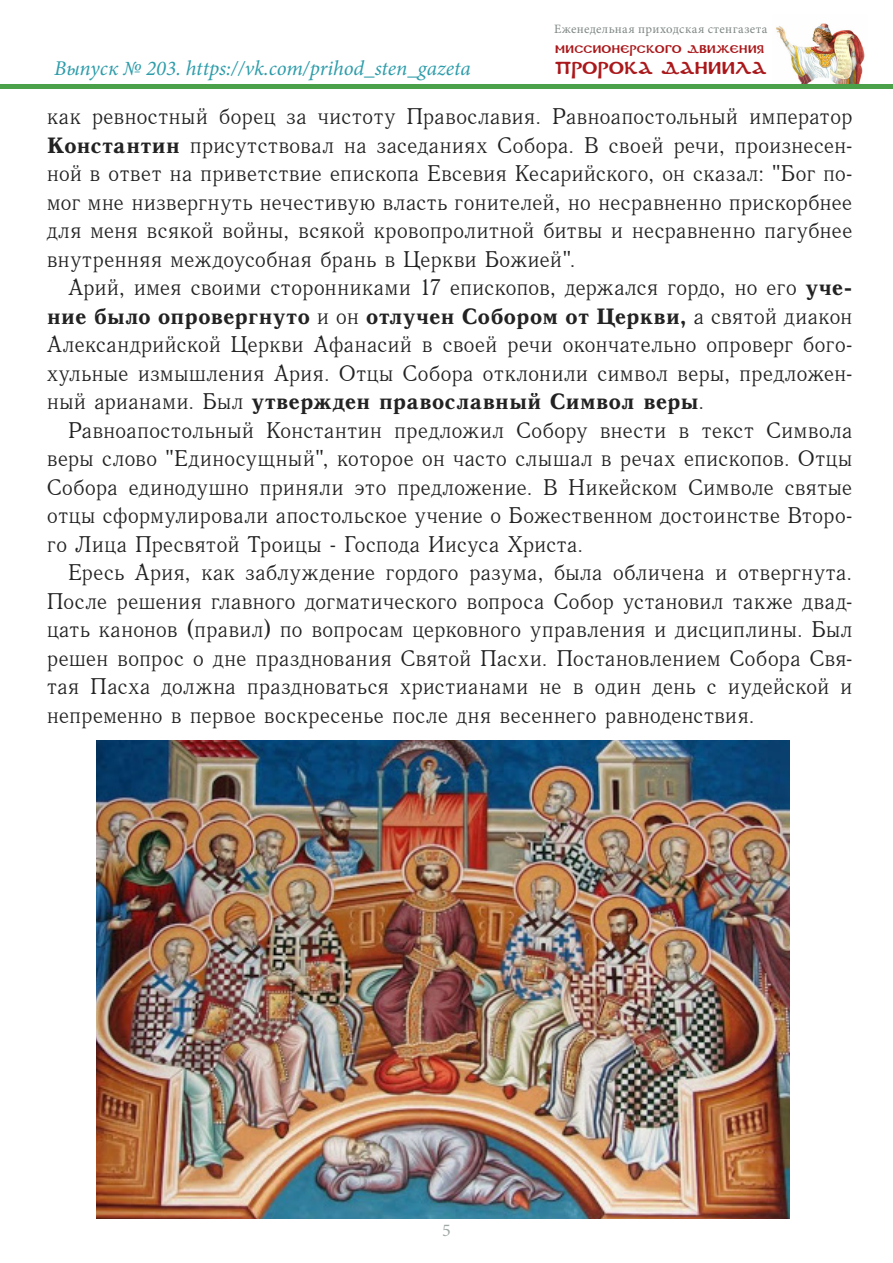
<style>
.page{position:relative;width:893px;height:1263px;background:#fff}
.page>*{position:absolute;margin:0;border:0;box-sizing:border-box;transform-origin:0 0}
._2__Основной_текст{font:22.5px/28.5px "Antiqua";letter-spacing:-.005em;color:#222;text-align:justify}
.t1{font:italic 21px "Minion Pro";letter-spacing:-.005em;color:#2e9daa}
.t2{font:18px "Minion Pro";color:#9fa9a4}
.t3{font:17.1px "DS Coptic";letter-spacing:.01em;color:#aa181b}
.t4{font:12.75px "Minion Pro";letter-spacing:.03em;color:#7f8885}
.t5{font:10.95px "DS Coptic";letter-spacing:.025em;color:#aa181b}
.s1{font-weight:700}
</style>
<div class="page">
<img style="left:776px;top:23px;width:89px;height:61px">
<div style="left:0;top:84px;width:893px;height:5px;background:#4aa14a"></div>
<img style="left:97px;top:741px;width:692px;height:477px">
<p class="t1" style="left:54px;top:54px;width:418px">Выпуск № 203. https://vk.com/prihod_sten_gazeta</p>
<p class="t4" style="left:554px;top:21px;width:215px">Еженедельная приходская стенгазета</p>
<p class="t5" style="left:555px;top:42px;width:210px">Миссионерского движения</p>
<p class="t3" style="left:555px;top:57px;width:213px">ПРОРОКА ДАНИИЛА</p>
<p class="_2__Основной_текст" style="left:47px;top:103px;width:807px">как ревностный борец за чистоту Православия. Равноапостольный император <span class="s1">Константин</span> присутствовал на заседаниях Собора. В своей речи, произнесен&shy;ной в ответ на приветствие епископа Евсевия Кесарийского, он сказал: "Бог по&shy;мог мне низвергнуть нечестивую власть гонителей, но несравненно прискорбнее для меня всякой войны, всякой кровопролитной битвы и несравненно пагубнее внутренняя междоусобная брань в Церкви Божией".</p>
<p class="_2__Основной_текст" style="left:47px;top:274px;width:807px;text-indent:21px">Арий, имея своими сторонниками 17 епископов, держался гордо, но его <span class="s1">уче&shy;ние было опровергнуто</span> и он <span class="s1">отлучен Собором от Церкви,</span> а святой диакон Александрийской Церкви Афанасий в своей речи окончательно опроверг бого&shy;хульные измышления Ария. Отцы Собора отклонили символ веры, предложен&shy;ный арианами. Был <span class="s1">утвержден православный Символ веры</span>.</p>
<p class="_2__Основной_текст" style="left:47px;top:416px;width:807px;text-indent:21px">Равноапостольный Константин предложил Собору внести в текст Символа веры слово "Единосущный", которое он часто слышал в речах епископов. Отцы Собора единодушно приняли это предложение. В Никейском Символе святые отцы сформулировали апостольское учение о Божественном достоинстве Второ&shy;го Лица Пресвятой Троицы - Господа Иисуса Христа.</p>
<p class="_2__Основной_текст" style="left:47px;top:559px;width:807px;text-indent:21px">Ересь Ария, как заблуждение гордого разума, была обличена и отвергнута.<br>После решения главного догматического вопроса Собор установил также двад&shy;цать канонов (правил) по вопросам церковного управления и дисциплины. Был решен вопрос о дне празднования Святой Пасхи. Постановлением Собора Свя&shy;тая Пасха должна праздноваться христианами не в один день с иудейской и непременно в первое воскресенье после дня весеннего равноденствия.</p>
<p class="t2" style="left:442px;top:1218px;width:10px">5</p>
</div>
